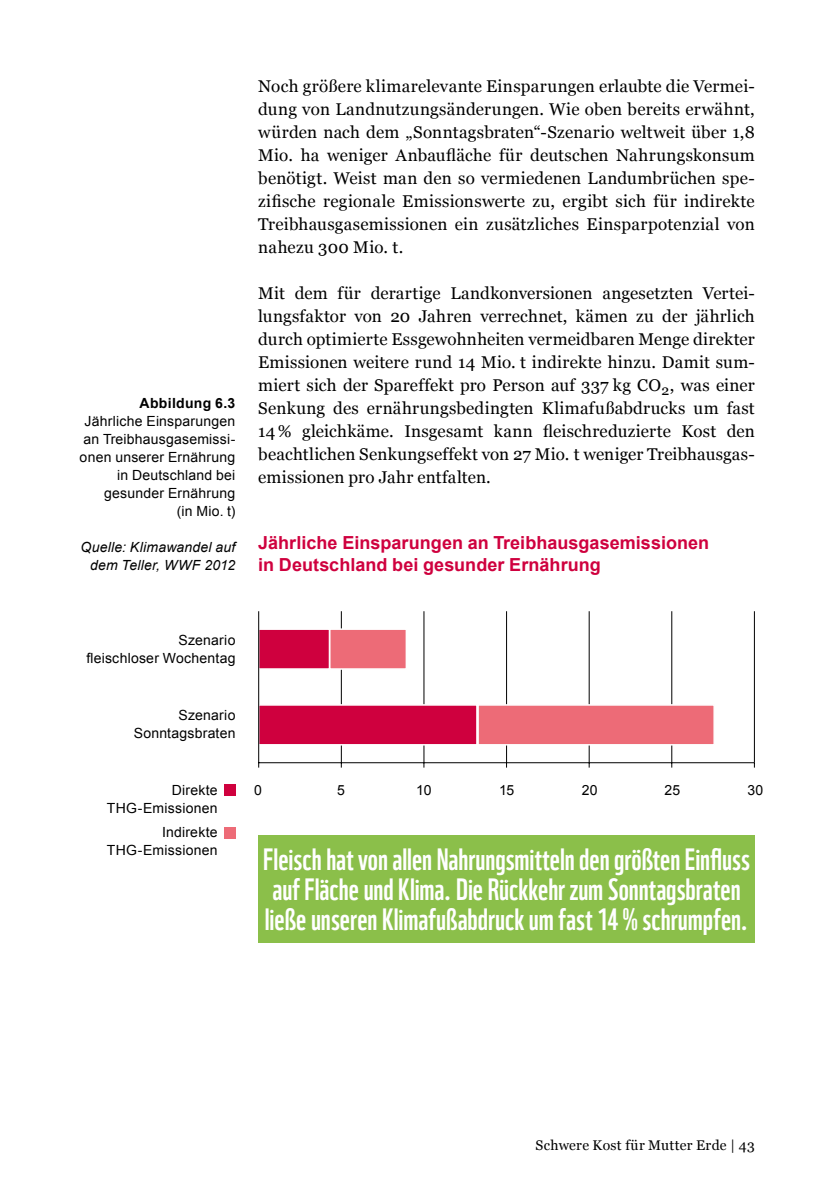
<style>
.page{position:relative;width:840px;height:1191px;background:#fff}
.page>*{position:absolute;margin:0;border:0;box-sizing:border-box;transform-origin:0 0}
.t1{font:30px/30px "WWF";letter-spacing:-.005em;color:#fff}
.t2{font:700 18px/22px "Arial";color:#cf003e}
.t3{font:17px/23px "Georgia";letter-spacing:.01em;color:#000;text-align:justify}
.t4{font:14px/18px "Arial";letter-spacing:.015em;color:#000;text-align:right}
.t5{font:italic 14px/18px "Arial";letter-spacing:.015em;color:#000;text-align:right}
.t6{font:14px "Georgia";letter-spacing:.02em;color:#000}
.t7{font:700 14px "Arial";letter-spacing:.02em;color:#000}
</style>
<div class="page">
<div style="left:224px;top:827px;width:11px;height:11px;background:#ed6b77"></div>
<div style="left:224px;top:785px;width:11px;height:11px;background:#cf003e"></div>
<hr style="left:753px;top:611px;width:1px;height:151px;background:#000">
<hr style="left:671px;top:611px;width:1px;height:151px;background:#000">
<hr style="left:588px;top:611px;width:1px;height:151px;background:#000">
<hr style="left:506px;top:611px;width:1px;height:151px;background:#000">
<hr style="left:423px;top:611px;width:1px;height:151px;background:#000">
<hr style="left:341px;top:611px;width:1px;height:151px;background:#000">
<svg style="left:259px;top:628px;width:69px;height:118px"></svg>
<svg style="left:328px;top:628px;width:386px;height:118px"></svg>
<hr style="left:258px;top:762px;width:496px;height:1px;background:#000">
<hr style="left:258px;top:611px;width:1px;height:151px;background:#000">
<div style="left:258px;top:835px;width:496px;height:108px;background:#8bbf4a"></div>
<p class="t7" style="left:139px;top:394px;width:97px">Abbildung 6.3</p>
<p class="t4" style="left:80px;top:412px;width:157px">Jährliche Einsparungen an Treibhausgasemissi&shy;onen unserer Ernährung in Deutschland bei gesunder Ernährung<br>(in Mio. t)</p>
<p class="t5" style="left:80px;top:538px;width:156px">Quelle: Klimawandel auf dem Teller, WWF 2012</p>
<p class="t3" style="left:258px;top:75px;width:498px">Noch größere klimarelevante Einsparungen erlaubte die Vermei&shy;dung von Landnutzungsänderungen. Wie oben bereits erwähnt, würden nach dem „Sonntagsbraten“-Szenario weltweit über 1,8<br>Mio. ha weniger Anbaufläche für deutschen Nahrungskonsum benötigt. Weist man den so vermiedenen Landumbrüchen spe&shy;zifische regionale Emissionswerte zu, ergibt sich für indirekte Treibhausgasemissionen ein zusätzliches Einsparpotenzial von nahezu 300 Mio. t.</p>
<p class="t3" style="left:258px;top:282px;width:498px">Mit dem für derartige Landkonversionen angesetzten Vertei&shy;lungsfaktor von 20 Jahren verrechnet, kämen zu der jährlich durch optimierte Essgewohnheiten vermeidbaren Menge direkter Emissionen weitere rund 14 Mio. t indirekte hinzu. Damit sum&shy;miert sich der Spareffekt pro Person auf 337 kg CO<sub>2</sub>, was einer Senkung des ernährungsbedingten Klimafußabdrucks um fast 14% gleichkäme. Insgesamt kann fleischreduzierte Kost den beachtlichen Senkungseffekt von 27 Mio. t weniger Treibhausgas&shy;emissionen pro Jahr entfalten.</p>
<p class="t2" style="left:258px;top:532px;width:452px">Jährliche Einsparungen an Treibhausgasemissionen in Deutschland bei gesunder Ernährung</p>
<p class="t4" style="left:86px;top:631px;width:150px">Szenario<br>fleischloser Wochentag</p>
<p class="t4" style="left:134px;top:706px;width:103px">Szenario<br>Sonntagsbraten</p>
<p class="t4" style="left:172px;top:781px;width:47px">Direkte</p>
<p class="t4" style="left:254px;top:781px;width:9px">0</p>
<p class="t4" style="left:337px;top:781px;width:9px">5</p>
<p class="t4" style="left:416px;top:781px;width:17px">10</p>
<p class="t4" style="left:499px;top:781px;width:17px">15</p>
<p class="t4" style="left:581px;top:781px;width:17px">20</p>
<p class="t4" style="left:664px;top:781px;width:17px">25</p>
<p class="t4" style="left:747px;top:781px;width:18px">30</p>
<p class="t4" style="left:107px;top:796px;width:112px;line-height:23.6px">THG-Emissionen<br>Indirekte</p>
<p class="t4" style="left:107px;top:841px;width:112px">THG-Emissionen</p>
<h1 class="t1" style="left:263px;top:841px;width:487px">Fleisch hat von allen Nahrungsmitteln den größten Einfluss auf Fläche und Klima. Die Rückkehr zum Sonntagsbraten ließe unseren Klimafußabdruck um fast 14% schrumpfen.</h1>
<p class="t6" style="left:535px;top:1137px;width:221px">Schwere Kost für Mutter Erde | 43</p>
</div>
